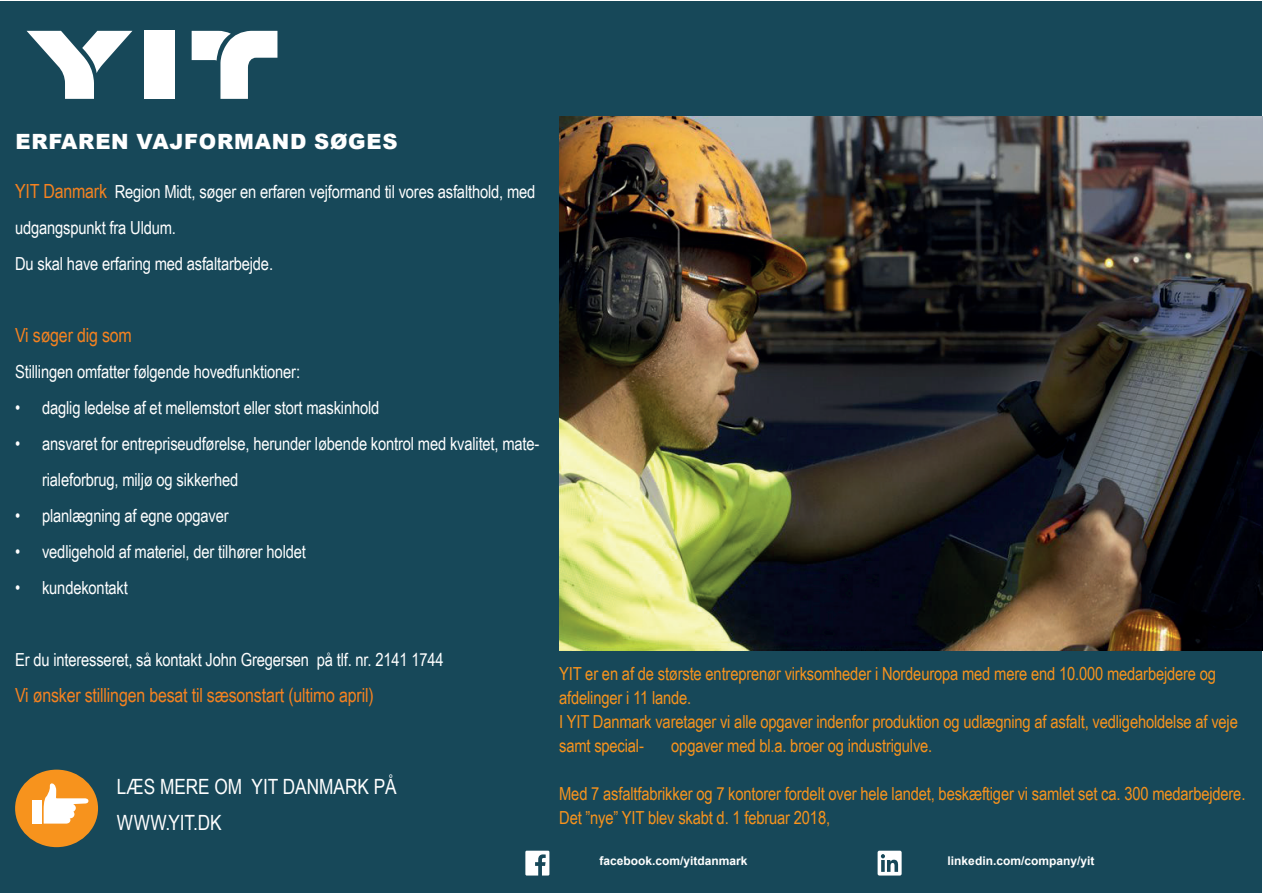
<style>
.page{position:relative;width:1263px;height:893px;background:#fff}
.page>*{position:absolute;margin:0;border:0;box-sizing:border-box;transform-origin:0 0}
.t1{font:21px/36px "Arial Narrow";color:#fff}
.t2{font:900 21px "Arial";letter-spacing:.035em;color:#fff}
.t3{font:19.5px "Arial Narrow";letter-spacing:-.01em;color:#f58220}
.t4{font:18px/36px "Arial Narrow";letter-spacing:-.01em;color:#fff}
.t5{font:18px/24px "Arial Narrow";letter-spacing:-.01em;color:#f7931d}
.t6{font:700 12px "Arial";color:#fff}
.s1{font-size:19.5px;color:#f58220}
.s2{color:#3e3e3f}
</style>
<div class="page">
<div style="left:1px;top:1px;width:1261px;height:891px;background:#174859"></div>
<div style="left:144px;top:31px;width:31px;height:68px;background:#fff"></div>
<svg style="left:192px;top:31px;width:85px;height:68px"></svg>
<svg style="left:27px;top:31px;width:105px;height:68px"></svg>
<svg style="left:525px;top:851px;width:24px;height:24px"></svg>
<svg style="left:877px;top:851px;width:25px;height:24px"></svg>
<div style="left:15px;top:770px;width:83px;height:77px;background:#f7931d;border-radius:50%"></div>
<svg style="left:44px;top:783px;width:44px;height:41px"></svg>
<div style="left:32px;top:800px;width:9px;height:24px;background:#fff"></div>
<img style="left:559px;top:116px;width:704px;height:535px">
<p class="t2" style="left:15px;top:126px;width:384px">ERFAREN VAJFORMAND SØGES</p>
<p class="t4" style="left:15px;top:173px;width:522px"><span class="s1">YIT Danmark</span><span class="s2">,</span> Region Midt, søger en erfaren vejformand til vores asfalthold, med udgangspunkt fra Uldum.<br>Du skal have erfaring med asfaltarbejde.</p>
<p class="t3" style="left:15px;top:321px;width:118px">Vi søger dig som</p>
<p class="t4" style="left:15px;top:353px;width:286px">Stillingen omfatter følgende hovedfunktioner:</p>
<p class="t4" style="left:15px;top:389px;width:366px">• daglig ledelse af et mellemstort eller stort maskinhold</p>
<p class="t4" style="left:42px;top:425px;width:499px;text-indent:-27px">• ansvaret for entrepriseudførelse, herunder løbende kontrol med kvalitet, mate&shy;rialeforbrug, miljø og sikkerhed</p>
<p class="t4" style="left:15px;top:497px;width:215px">• planlægning af egne opgaver</p>
<p class="t4" style="left:15px;top:533px;width:292px">• vedligehold af materiel, der tilhører holdet</p>
<p class="t4" style="left:15px;top:569px;width:114px">• kundekontakt</p>
<p class="t4" style="left:15px;top:641px;width:430px">Er du interesseret, så kontakt John Gregersen på tlf. nr. 2141 1744</p>
<p class="t3" style="left:15px;top:681px;width:360px">Vi ønsker stillingen besat til sæsonstart (ultimo april)</p>
<p class="t1" style="left:117px;top:768px;width:281px">LÆS MERE OM YIT DANMARK PÅ<br>WWW.YIT.DK</p>
<p class="t5" style="left:559px;top:661px;width:680px">YIT er en af de største entreprenør virksomheder i Nordeuropa med mere end 10.000 medarbejdere og afdelinger i 11 lande.<br>I YIT Danmark varetager vi alle opgaver indenfor produktion og udlægning af asfalt, vedligeholdelse af veje samt special-</p>
<p class="t5" style="left:671px;top:733px;width:263px">opgaver med bl.a. broer og industrigulve.</p>
<p class="t5" style="left:559px;top:781px;width:688px">Med 7 asfaltfabrikker og 7 kontorer fordelt over hele landet, beskæftiger vi samlet set ca. 300 medarbejdere.<br>Det ”nye” YIT blev skabt d. 1 februar 2018,</p>
<p class="t6" style="left:599px;top:852px;width:150px">facebook.com/yitdanmark</p>
<p class="t6" style="left:948px;top:852px;width:148px">linkedin.com/company/yit</p>
</div>
